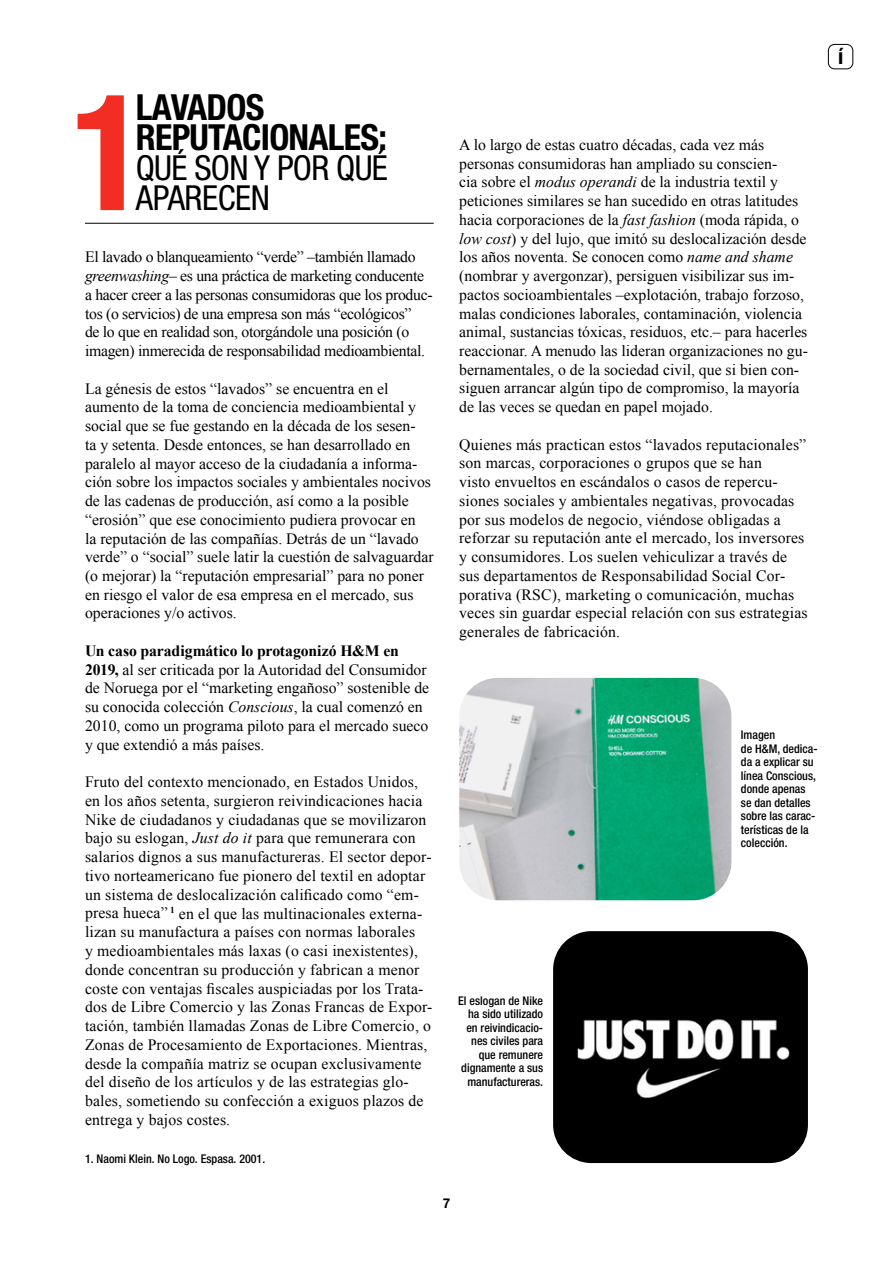
<style>
.page{position:relative;width:893px;height:1263px;background:#fff}
.page>*{position:absolute;margin:0;border:0;box-sizing:border-box;transform-origin:0 0}
.t1{font:700 condensed 162px "Helvetica Neue LT Std";color:#f12d24}
.t2{font:700 condensed 36px/30px "Helvetica Neue LT Std";letter-spacing:-.02em;color:#000}
.t3{font:condensed 34.5px/30px "Helvetica Neue LT Std";letter-spacing:-.02em;color:#000}
.t4{font:700 condensed 21.75px "Helvetica Neue LT Std";color:#000}
.t5{font:15.75px/18.8px "Times New Roman";color:#000}
.t6{font:15.75px/18.8px "Times New Roman";letter-spacing:-.02em;color:#000}
.t7{font:700 13.5px "Helvetica Neue";color:#000}
.t8{font:500 condensed 12px/13.5px "Helvetica Neue LT Std";color:#000}
.s1{font-style:italic}
.s2{font-weight:700}
</style>
<div class="page">
<div style="left:828px;top:44px;width:25px;height:25px;border:1px solid #000;border-radius:6px"></div>
<img style="left:459px;top:678px;width:272px;height:222px">
<img style="left:553px;top:931px;width:255px;height:232px">
<hr style="left:85px;top:223px;width:349px;height:1px;background:#000">
<h1 class="t1" style="left:71px;top:54px;width:79px">1</h1>
<h2 class="t2" style="left:136px;top:92px;width:253px">LAVADOS<br>REPUTACIONALES:</h2>
<h3 class="t3" style="left:136px;top:153px;width:254px">QUÉ SON Y POR QUÉ<br>APARECEN</h3>
<p class="t6" style="left:85px;top:247px;width:349px">El lavado o blanqueamiento “verde” –también llamado <span class="s1">greenwashing</span>– es una práctica de marketing conducente a hacer creer a las personas consumidoras que los produc&shy;tos (o servicios) de una empresa son más “ecológicos”<br>de lo que en realidad son, otorgándole una posición (o imagen) inmerecida de responsabilidad medioambiental.</p>
<p class="t5" style="left:85px;top:379px;width:350px">La génesis de estos “lavados” se encuentra en el aumento de la toma de conciencia medioambiental y social que se fue gestando en la década de los sesen-<br>ta y setenta. Desde entonces, se han desarrollado en paralelo al mayor acceso de la ciudadanía a informa&shy;ción sobre los impactos sociales y ambientales nocivos de las cadenas de producción, así como a la posible “erosión” que ese conocimiento pudiera provocar en<br>la reputación de las compañías. Detrás de un “lavado verde” o “social” suele latir la cuestión de salvaguardar (o mejorar) la “reputación empresarial” para no poner en riesgo el valor de esa empresa en el mercado, sus operaciones y/o activos.</p>
<p class="t5" style="left:85px;top:641px;width:346px"><span class="s2">Un caso paradigmático lo protagonizó H&amp;M en 2019,</span> al ser criticada por la Autoridad del Consumidor de Noruega por el “marketing engañoso” sostenible de su conocida colección <span class="s1">Conscious</span>, la cual comenzó en 2010, como un programa piloto para el mercado sueco y que extendió a más países.</p>
<p class="t5" style="left:85px;top:772px;width:349px">Fruto del contexto mencionado, en Estados Unidos, en los años setenta, surgieron reivindicaciones hacia Nike de ciudadanos y ciudadanas que se movilizaron bajo su eslogan, <span class="s1">Just do it</span> para que remunerara con salarios dignos a sus manufactureras. El sector depor&shy;tivo norteamericano fue pionero del textil en adoptar un sistema de deslocalización calificado como “em&shy;presa hueca” <sup>1</sup> en el que las multinacionales externa&shy;lizan su manufactura a países con normas laborales<br>y medioambientales más laxas (o casi inexistentes), donde concentran su producción y fabrican a menor coste con ventajas fiscales auspiciadas por los Trata&shy;dos de Libre Comercio y las Zonas Francas de Expor&shy;tación, también llamadas Zonas de Libre Comercio, o Zonas de Procesamiento de Exportaciones. Mientras, desde la compañía matriz se ocupan exclusivamente del diseño de los artículos y de las estrategias glo&shy;bales, sometiendo su confección a exiguos plazos de entrega y bajos costes.</p>
<p class="t8" style="left:85px;top:1152px;width:182px">1. Naomi Klein. No Logo. Espasa. 2001.</p>
<p class="t5" style="left:459px;top:135px;width:350px">A lo largo de estas cuatro décadas, cada vez más personas consumidoras han ampliado su conscien-<br>cia sobre el <span class="s1">modus operandi</span> de la industria textil y peticiones similares se han sucedido en otras latitudes hacia corporaciones de la <span class="s1">fast fashion</span> (moda rápida, o <span class="s1">low cost</span>) y del lujo, que imitó su deslocalización desde los años noventa. Se conocen como <span class="s1">name and shame </span>(nombrar y avergonzar), persiguen visibilizar sus im&shy;pactos socioambientales –explotación, trabajo forzoso, malas condiciones laborales, contaminación, violencia animal, sustancias tóxicas, residuos, etc.– para hacerles reaccionar. A menudo las lideran organizaciones no gu&shy;bernamentales, o de la sociedad civil, que si bien con&shy;siguen arrancar algún tipo de compromiso, la mayoría de las veces se quedan en papel mojado.</p>
<p class="t5" style="left:459px;top:435px;width:350px">Quienes más practican estos “lavados reputacionales” son marcas, corporaciones o grupos que se han<br>visto envueltos en escándalos o casos de repercu&shy;siones sociales y ambientales negativas, provocadas por sus modelos de negocio, viéndose obligadas a reforzar su reputación ante el mercado, los inversores y consumidores. Los suelen vehiculizar a través de sus departamentos de Responsabilidad Social Cor&shy;porativa (RSC), marketing o comunicación, muchas veces sin guardar especial relación con sus estrategias generales de fabricación.</p>
<p class="t8" style="left:458px;top:994px;width:86px;text-align:right">El eslogan de Nike ha sido utilizado en reivindicacio&shy;nes civiles para que remunere dignamente a sus manufactureras.</p>
<p class="t8" style="left:741px;top:728px;width:78px">Imagen<br>de H&amp;M, dedica&shy;da a explicar su línea Conscious, donde apenas se dan detalles sobre las carac&shy;terísticas de la colección.</p>
<p class="t7" style="left:443px;top:1193px;width:9px">7</p>
<h3 class="t4" style="left:838px;top:43px;width:7px">í</h3>
</div>
